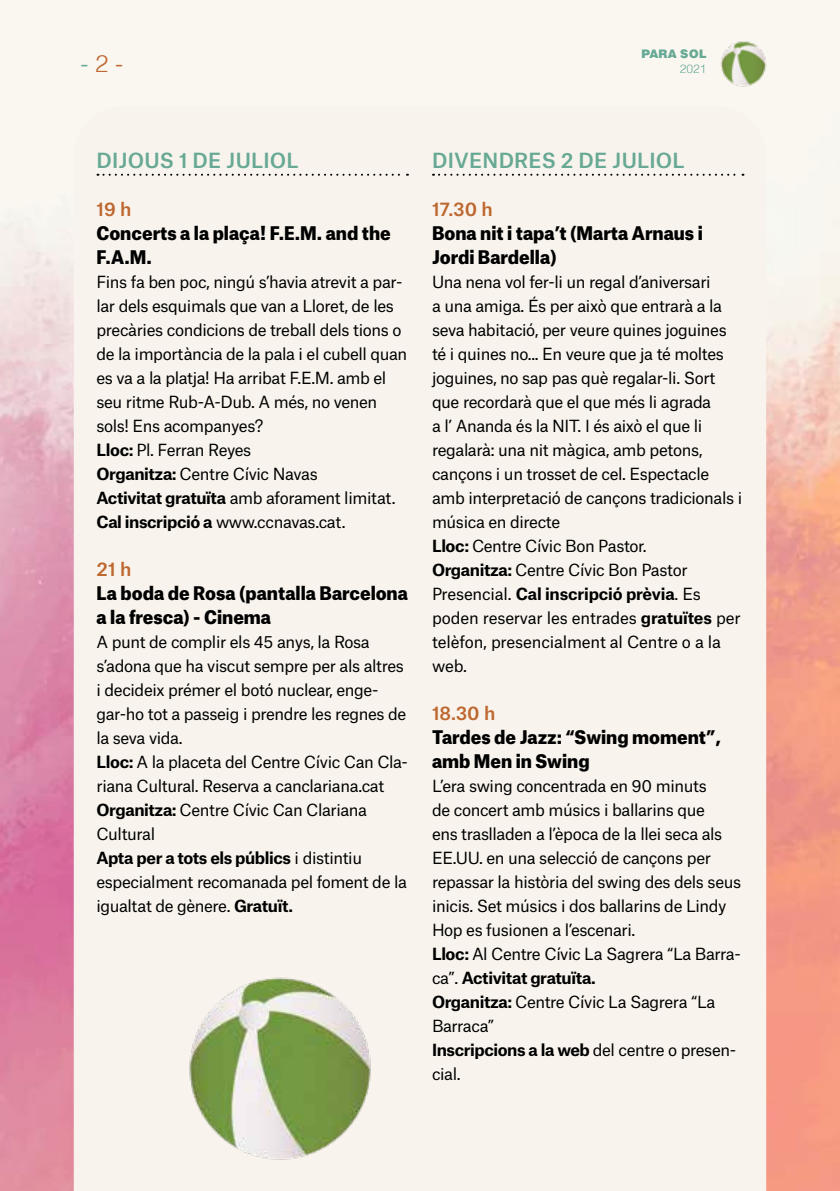
<style>
.page{position:relative;width:840px;height:1191px;background:#fff}
.page>*{position:absolute;margin:0;border:0;box-sizing:border-box;transform-origin:0 0}
.t1{font:300 24px "Helvetica";color:#be672f}
.t2{font:500 20px "Atlas Grotesk";letter-spacing:.01em;color:#67a994}
.t3{font:900 18px/24px "Atlas Grotesk";color:#000;scale:.94 1}
.t4{font:500 18px "Atlas Grotesk";letter-spacing:-.005em;color:#be672f}
.t5{font:16px/24px "Atlas Grotesk";letter-spacing:-.025em;color:#000}
.t6{font:900 12px "Helvetica BQ";letter-spacing:.02em;color:#67a994}
.t7{font:300 12px "Helvetica";color:#67a994}
.s1{color:#67a994}
.s2{font-weight:700}
</style>
<div class="page">
<img style="left:0;top:0;width:839px;height:1191px">
<div style="left:74px;top:106px;width:691px;height:1085px;background:#f8f4ed"></div>
<img style="left:699px;top:19px;width:88px;height:88px">
<svg style="left:97px;top:174px;width:311px;height:2px"></svg>
<svg style="left:433px;top:174px;width:310px;height:2px"></svg>
<img style="left:96px;top:884px;width:367px;height:307px">
<h1 class="t1" style="left:80px;top:43px;width:44px"><span class="s1">-</span> 2 -</h1>
<p class="t6" style="left:641px;top:47px;width:67px">PARA SOL</p>
<p class="t7" style="left:679px;top:58px;width:28px">2021</p>
<p class="t2" style="left:96px;top:144px;width:203px">DIJOUS 1 DE JULIOL</p>
<p class="t4" style="left:96px;top:194px;width:37px">19 h</p>
<p class="t3" style="left:96px;top:219px;width:314px">Concerts a la plaça! F.E.M. and the<br>F.A.M.</p>
<p class="t5" style="left:96px;top:268px;width:312px">Fins fa ben poc, ningú s’havia atrevit a par&shy;lar dels esquimals que van a Lloret, de les precàries condicions de treball dels tions o de la importància de la pala i el cubell quan es va a la platja! Ha arribat F.E.M. amb el seu ritme Rub-A-Dub. A més, no venen sols! Ens acompanyes?<br><span class="s2">Lloc:</span> Pl. Ferran Reyes<br><span class="s2">Organitza:</span> Centre Cívic Navas<br><span class="s2">Activitat gratuïta</span> amb aforament limitat.<br><span class="s2">Cal inscripció a</span> www.ccnavas.cat.</p>
<p class="t4" style="left:96px;top:554px;width:36px">21 h</p>
<p class="t3" style="left:96px;top:579px;width:333px">La boda de Rosa (pantalla Barcelona a la fresca) - Cinema</p>
<p class="t5" style="left:96px;top:628px;width:313px">A punt de complir els 45 anys, la Rosa s’adona que ha viscut sempre per als altres i decideix prémer el botó nuclear, enge&shy;gar-ho tot a passeig i prendre les regnes de la seva vida.<br><span class="s2">Lloc:</span> A la placeta del Centre Cívic Can Cla&shy;riana Cultural. Reserva a canclariana.cat <span class="s2">Organitza:</span> Centre Cívic Can Clariana Cultural<br><span class="s2">Apta per a tots els públics</span> i distintiu especialment recomanada pel foment de la igualtat de gènere. <span class="s2">Gratuït.</span></p>
<p class="t2" style="left:432px;top:144px;width:254px">DIVENDRES 2 DE JULIOL</p>
<p class="t4" style="left:432px;top:194px;width:62px">17.30 h</p>
<p class="t3" style="left:432px;top:219px;width:289px">Bona nit i tapa’t (Marta Arnaus i<br>Jordi Bardella)</p>
<p class="t5" style="left:432px;top:268px;width:311px">Una nena vol fer-li un regal d’aniversari<br>a una amiga. És per això que entrarà a la seva habitació, per veure quines joguines té i quines no... En veure que ja té moltes joguines, no sap pas què regalar-li. Sort que recordarà que el que més li agrada<br>a l’ Ananda és la NIT. I és això el que li regalarà: una nit màgica, amb petons, cançons i un trosset de cel. Espectacle amb interpretació de cançons tradicionals i música en directe<br><span class="s2">Lloc:</span> Centre Cívic Bon Pastor.<br><span class="s2">Organitza:</span> Centre Cívic Bon Pastor Presencial. <span class="s2">Cal inscripció prèvia</span>. Es poden reservar les entrades <span class="s2">gratuïtes</span> per telèfon, presencialment al Centre o a la web.</p>
<p class="t4" style="left:432px;top:698px;width:65px">18.30 h</p>
<p class="t3" style="left:432px;top:723px;width:309px">Tardes de Jazz: “Swing moment”, amb Men in Swing</p>
<p class="t5" style="left:432px;top:772px;width:310px">L’era swing concentrada en 90 minuts<br>de concert amb músics i ballarins que<br>ens traslladen a l’època de la llei seca als EE.UU. en una selecció de cançons per repassar la història del swing des dels seus inicis. Set músics i dos ballarins de Lindy Hop es fusionen a l’escenari.<br><span class="s2">Lloc:</span> Al Centre Cívic La Sagrera “La Barra&shy;ca”. <span class="s2">Activitat gratuïta.<br>Organitza:</span> Centre Cívic La Sagrera “La Barraca”<br><span class="s2">Inscripcions a la web</span> del centre o presen&shy;cial.</p>
</div>
